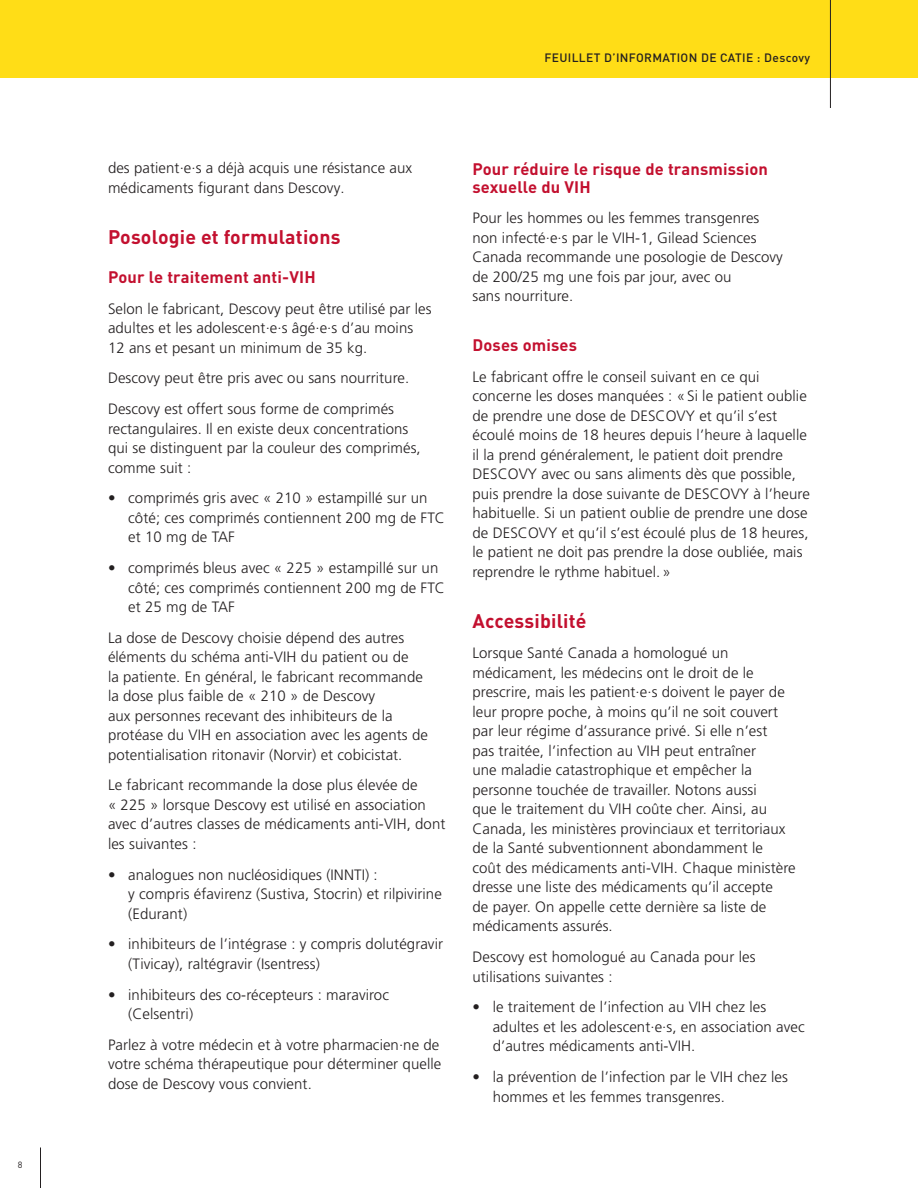
<style>
.page{position:relative;width:918px;height:1188px;background:#fff}
.page>*{position:absolute;margin:0;border:0;box-sizing:border-box;transform-origin:0 0}
.t1{font:700 19.5px "DINOT";letter-spacing:.01em;color:#c3102f}
.t2{font:700 16.5px/18px "DINOT";letter-spacing:.01em;color:#c3102f}
.t3{font:300 15px/19.5px "Frutiger LT Pro";letter-spacing:.005em;color:#231f20}
.t4{font:500 12px "DINOT";letter-spacing:.03em;color:#231f20}
.t5{font:9px "DINOT";color:#231f20}
</style>
<div class="page">
<hr style="left:40px;top:1148px;width:1px;height:40px;background:#231f20">
<div style="left:0;top:0;width:918px;height:78px;background:#ffdd17"></div>
<hr style="left:830px;top:0;width:1px;height:108px;background:#231f20">
<p class="t5" style="left:18px;top:1158px;width:6px">8</p>
<p class="t4" style="left:544px;top:50px;width:267px">FEUILLET D’INFORMATION DE CATIE : Descovy</p>
<p class="t3" style="left:108px;top:158px;width:306px">des patient·e·s a déjà acquis une résistance aux médicaments figurant dans Descovy.</p>
<h1 class="t1" style="left:108px;top:221px;width:234px">Posologie et formulations</h1>
<p class="t2" style="left:108px;top:266px;width:209px">Pour le traitement anti-VIH</p>
<p class="t3" style="left:108px;top:299px;width:325px">Selon le fabricant, Descovy peut être utilisé par les adultes et les adolescent·e·s âgé·e·s d’au moins<br>12 ans et pesant un minimum de 35 kg.</p>
<p class="t3" style="left:108px;top:363px;width:303px;line-height:30.8px">Descovy peut être pris avec ou sans nourriture.<br>Descovy est offert sous forme de comprimés</p>
<p class="t3" style="left:108px;top:419px;width:314px">rectangulaires. Il en existe deux concentrations qui se distinguent par la couleur des comprimés, comme suit :</p>
<p class="t3" style="left:128px;top:488px;width:318px;text-indent:-20px">• comprimés gris avec « 210 » estampillé sur un côté; ces comprimés contiennent 200 mg de FTC et 10 mg de TAF</p>
<p class="t3" style="left:128px;top:558px;width:318px;text-indent:-20px">• comprimés bleus avec « 225 » estampillé sur un côté; ces comprimés contiennent 200 mg de FTC et 25 mg de TAF</p>
<p class="t3" style="left:108px;top:628px;width:322px">La dose de Descovy choisie dépend des autres éléments du schéma anti-VIH du patient ou de<br>la patiente. En général, le fabricant recommande la dose plus faible de « 210 » de Descovy<br>aux personnes recevant des inhibiteurs de la protéase du VIH en association avec les agents de potentialisation ritonavir (Norvir) et cobicistat.</p>
<p class="t3" style="left:108px;top:776px;width:339px">Le fabricant recommande la dose plus élevée de<br>« 225 » lorsque Descovy est utilisé en association avec d’autres classes de médicaments anti-VIH, dont les suivantes :</p>
<p class="t3" style="left:128px;top:865px;width:315px;text-indent:-20px">• analogues non nucléosidiques (INNTI) :<br>y compris éfavirenz (Sustiva, Stocrin) et rilpivirine (Edurant)</p>
<p class="t3" style="left:128px;top:935px;width:316px;text-indent:-20px">• inhibiteurs de l’intégrase : y compris dolutégravir (Tivicay), raltégravir (Isentress)</p>
<p class="t3" style="left:128px;top:985px;width:262px;text-indent:-20px">• inhibiteurs des co-récepteurs : maraviroc (Celsentri)</p>
<p class="t3" style="left:108px;top:1035px;width:335px">Parlez à votre médecin et à votre pharmacien·ne de votre schéma thérapeutique pour déterminer quelle dose de Descovy vous convient.</p>
<p class="t2" style="left:472px;top:158px;width:297px">Pour réduire le risque de transmission sexuelle du VIH</p>
<p class="t3" style="left:472px;top:209px;width:312px">Pour les hommes ou les femmes transgenres non infecté·e·s par le VIH-1, Gilead Sciences Canada recommande une posologie de Descovy de 200/25 mg une fois par jour, avec ou<br>sans nourriture.</p>
<p class="t2" style="left:472px;top:334px;width:106px">Doses omises</p>
<p class="t3" style="left:472px;top:367px;width:339px">Le fabricant offre le conseil suivant en ce qui concerne les doses manquées : «Si le patient oublie de prendre une dose de DESCOVY et qu’il s’est écoulé moins de 18 heures depuis l’heure à laquelle il la prend généralement, le patient doit prendre DESCOVY avec ou sans aliments dès que possible, puis prendre la dose suivante de DESCOVY à l’heure habituelle. Si un patient oublie de prendre une dose de DESCOVY et qu’il s’est écoulé plus de 18 heures, le patient ne doit pas prendre la dose oubliée, mais reprendre le rythme habituel.»</p>
<h1 class="t1" style="left:472px;top:605px;width:116px">Accessibilité</h1>
<p class="t3" style="left:472px;top:644px;width:325px">Lorsque Santé Canada a homologué un médicament, les médecins ont le droit de le prescrire, mais les patient·e·s doivent le payer de leur propre poche, à moins qu’il ne soit couvert par leur régime d’assurance privé. Si elle n’est<br>pas traitée, l’infection au VIH peut entraîner<br>une maladie catastrophique et empêcher la personne touchée de travailler. Notons aussi<br>que le traitement du VIH coûte cher. Ainsi, au Canada, les ministères provinciaux et territoriaux de la Santé subventionnent abondamment le<br>coût des médicaments anti-VIH. Chaque ministère dresse une liste des médicaments qu’il accepte<br>de payer. On appelle cette dernière sa liste de médicaments assurés.</p>
<p class="t3" style="left:472px;top:947px;width:285px">Descovy est homologué au Canada pour les utilisations suivantes :</p>
<p class="t3" style="left:493px;top:998px;width:314px;text-indent:-20px">• le traitement de l’infection au VIH chez les adultes et les adolescent·e·s, en association avec d’autres médicaments anti-VIH.</p>
<p class="t3" style="left:493px;top:1067px;width:297px;text-indent:-20px">• la prévention de l’infection par le VIH chez les hommes et les femmes transgenres.</p>
</div>
